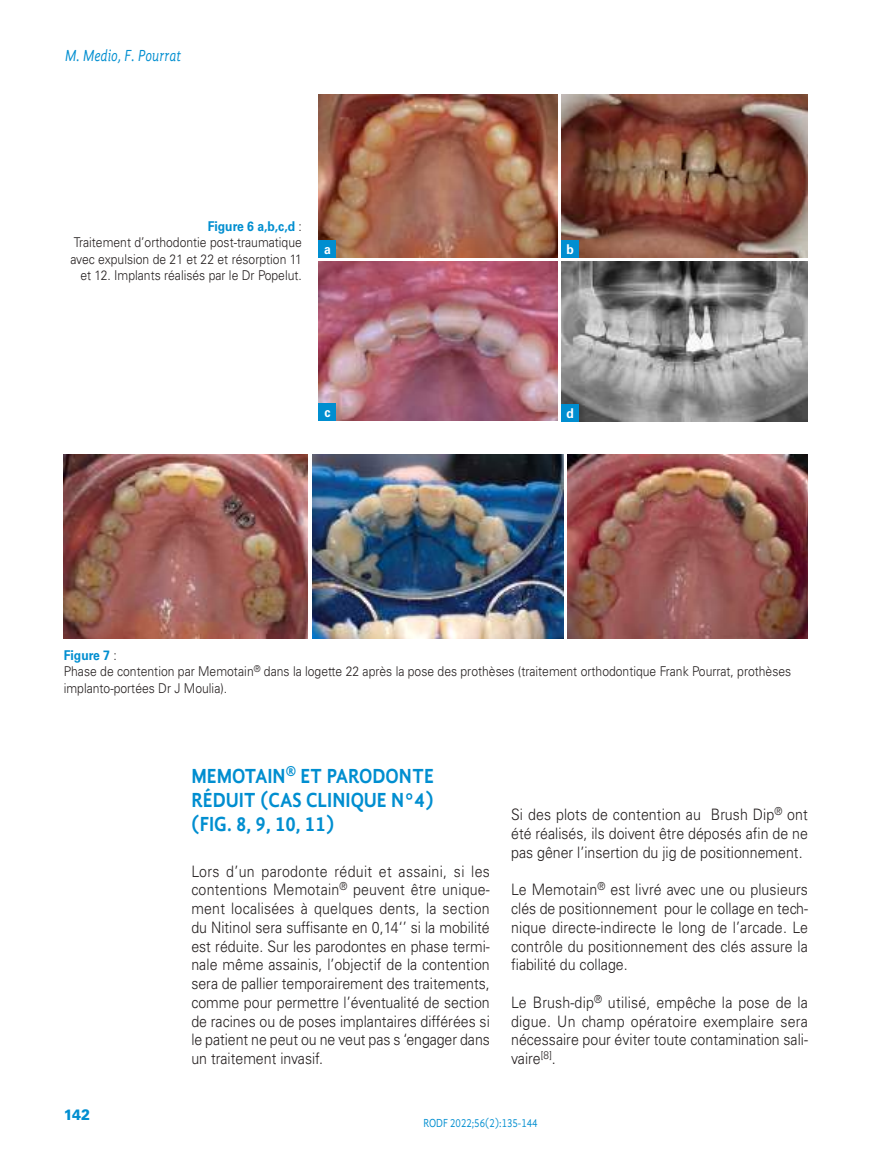
<style>
.page{position:relative;width:893px;height:1170px;background:#fff}
.page>*{position:absolute;margin:0;border:0;box-sizing:border-box;transform-origin:0 0}
.t1{font:700 21px/24px "Gandhi Sans";color:#008ed0;text-align:justify;scale:.9 1}
.t2{font:italic 16.5px "Gandhi Sans";color:#008ed0;scale:.82 1}
.t3{font:300 15.75px/18.8px "Univers";color:#241f1f;text-align:justify;scale:.9 1}
.t4{font:900 15px "Univers";color:#008ed0;scale:.9 1}
.t5{font:300 13.5px/16.5px "Univers";color:#241f1f;scale:.9 1}
.t6{font:700 13.5px "Univers";color:#fff;scale:.9 1}
.t7{font:12px "Gandhi Sans";color:#008ed0;scale:.82 1}
.s1{font-weight:700;color:#008ed0}
</style>
<div class="page">
<img style="left:64px;top:454px;width:243px;height:185px">
<img style="left:312px;top:454px;width:251px;height:185px">
<img style="left:567px;top:454px;width:241px;height:185px">
<img style="left:562px;top:94px;width:246px;height:163px">
<img style="left:319px;top:94px;width:239px;height:163px">
<img style="left:319px;top:261px;width:238px;height:159px">
<img style="left:562px;top:261px;width:246px;height:160px">
<div style="left:562px;top:240px;width:17px;height:17px;background:#008ed0"></div>
<div style="left:562px;top:404px;width:17px;height:17px;background:#008ed0"></div>
<div style="left:319px;top:403px;width:17px;height:17px;background:#008ed0"></div>
<div style="left:319px;top:240px;width:17px;height:17px;background:#008ed0"></div>
<p class="t2" style="left:65px;top:46px;width:143px">M. Medio, F. Pourrat</p>
<p class="t5" style="left:70px;top:217px;width:259px;text-align:right"><span class="s1">Figure 6 a,b,c,d</span> :<br>Traitement d’orthodontie post-traumatique avec expulsion de 21 et 22 et résorption 11 et 12. Implants réalisés par le Dr Popelut.</p>
<p class="t6" style="left:324px;top:241px;width:9px">a</p>
<p class="t6" style="left:566px;top:241px;width:10px">b</p>
<p class="t6" style="left:324px;top:404px;width:8px">c</p>
<p class="t6" style="left:566px;top:405px;width:10px">d</p>
<p class="t5" style="left:64px;top:646px;width:810px"><span class="s1">Figure 7</span> :<br>Phase de contention par Memotain<sup>®</sup> dans la logette 22 après la pose des prothèses (traitement orthodontique Frank Pourrat, prothèses implanto-portées Dr J Moulia).</p>
<p class="t4" style="left:64px;top:1105px;width:31px">142</p>
<h1 class="t1" style="left:191px;top:763px;width:271px">MEMOTAIN<sup>®</sup> ET PARODONTE RÉDUIT (CAS CLINIQUE N°4) (FIG. 8, 9, 10, 11)</h1>
<p class="t3" style="left:191px;top:861px;width:333px">Lors d’un parodonte réduit et assaini, si les contentions Memotain<sup>®</sup> peuvent être unique&shy;ment localisées à quelques dents, la section du Nitinol sera suffisante en 0,14‘’ si la mobilité est réduite. Sur les parodontes en phase termi&shy;nale même assainis, l’objectif de la contention sera de pallier temporairement des traitements, comme pour permettre l’éventualité de section de racines ou de poses implantaires différées si le patient ne peut ou ne veut pas s ‘engager dans un traitement invasif.</p>
<p class="t3" style="left:511px;top:805px;width:331px">Si des plots de contention au Brush Dip<sup>®</sup> ont été réalisés, ils doivent être déposés afin de ne pas gêner l’insertion du jig de positionnement.</p>
<p class="t3" style="left:511px;top:880px;width:331px">Le Memotain<sup>®</sup> est livré avec une ou plusieurs clés de positionnement pour le collage en tech&shy;nique directe-indirecte le long de l’arcade. Le contrôle du positionnement des clés assure la fiabilité du collage.</p>
<p class="t3" style="left:511px;top:992px;width:331px">Le Brush-dip<sup>®</sup> utilisé, empêche la pose de la digue. Un champ opératoire exemplaire sera nécessaire pour éviter toute contamination sali&shy;vaire<sup>[8]</sup>.</p>
<p class="t7" style="left:424px;top:1116px;width:141px">RODF 2022;56(2):135-144</p>
</div>
